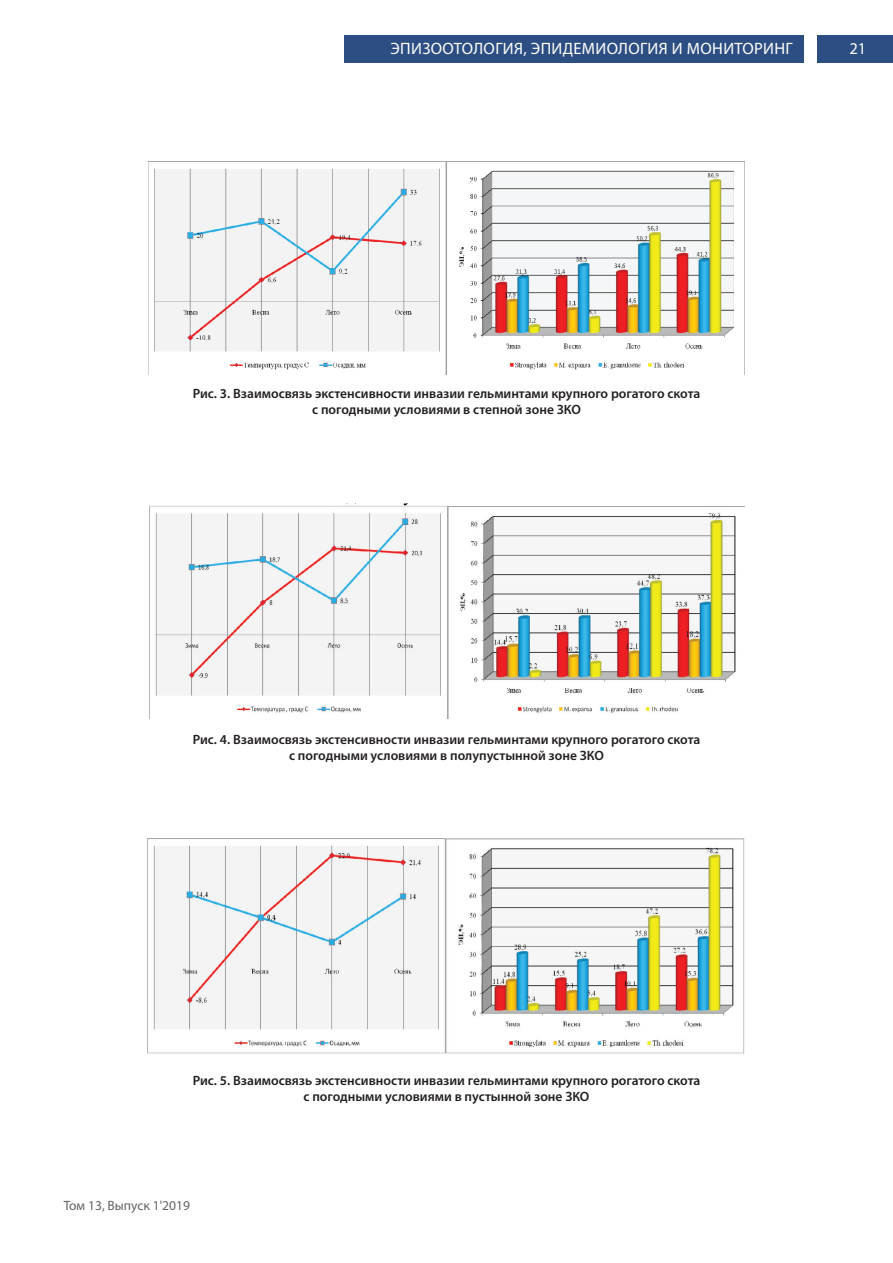
<style>
.page{position:relative;width:893px;height:1263px;background:#fff}
.page>*{position:absolute;margin:0;border:0;box-sizing:border-box;transform-origin:0 0}
.t1{font:16.5px "Myriad Pro";letter-spacing:.02em;color:#fffefc}
.t2{font:16.5px "Myriad Pro";color:#fff}
.t3{font:600 13.5px/16.2px "Myriad Pro";color:#231f20;text-align:center}
.t4{font:13.5px "Myriad Pro";color:#636366}
</style>
<div class="page">
<div style="left:817px;top:36px;width:76px;height:27px;background:#2d4e82"></div>
<div style="left:344px;top:36px;width:459px;height:27px;background:#2d4e82"></div>
<img style="left:154px;top:162px;width:581px;height:213px">
<img style="left:149px;top:503px;width:595px;height:216px">
<img style="left:147px;top:838px;width:598px;height:216px">
<p class="t1" style="left:391px;top:39px;width:404px">ЭПИЗООТОЛОГИЯ, ЭПИДЕМИОЛОГИЯ И МОНИТОРИНГ</p>
<p class="t2" style="left:849px;top:39px;width:18px">21</p>
<p class="t3" style="left:193px;top:385px;width:509px">Рис. 3. Взаимосвязь экстенсивности инвазии гельминтами крупного рогатого скота с погодными условиями в степной зоне ЗКО</p>
<p class="t3" style="left:193px;top:731px;width:509px">Рис. 4. Взаимосвязь экстенсивности инвазии гельминтами крупного рогатого скота с погодными условиями в полупустынной зоне ЗКО</p>
<p class="t3" style="left:193px;top:1072px;width:509px">Рис. 5. Взаимосвязь экстенсивности инвазии гельминтами крупного рогатого скота с погодными условиями в пустынной зоне ЗКО</p>
<p class="t4" style="left:64px;top:1197px;width:128px">Том 13, Выпуск 1'2019</p>
</div>
